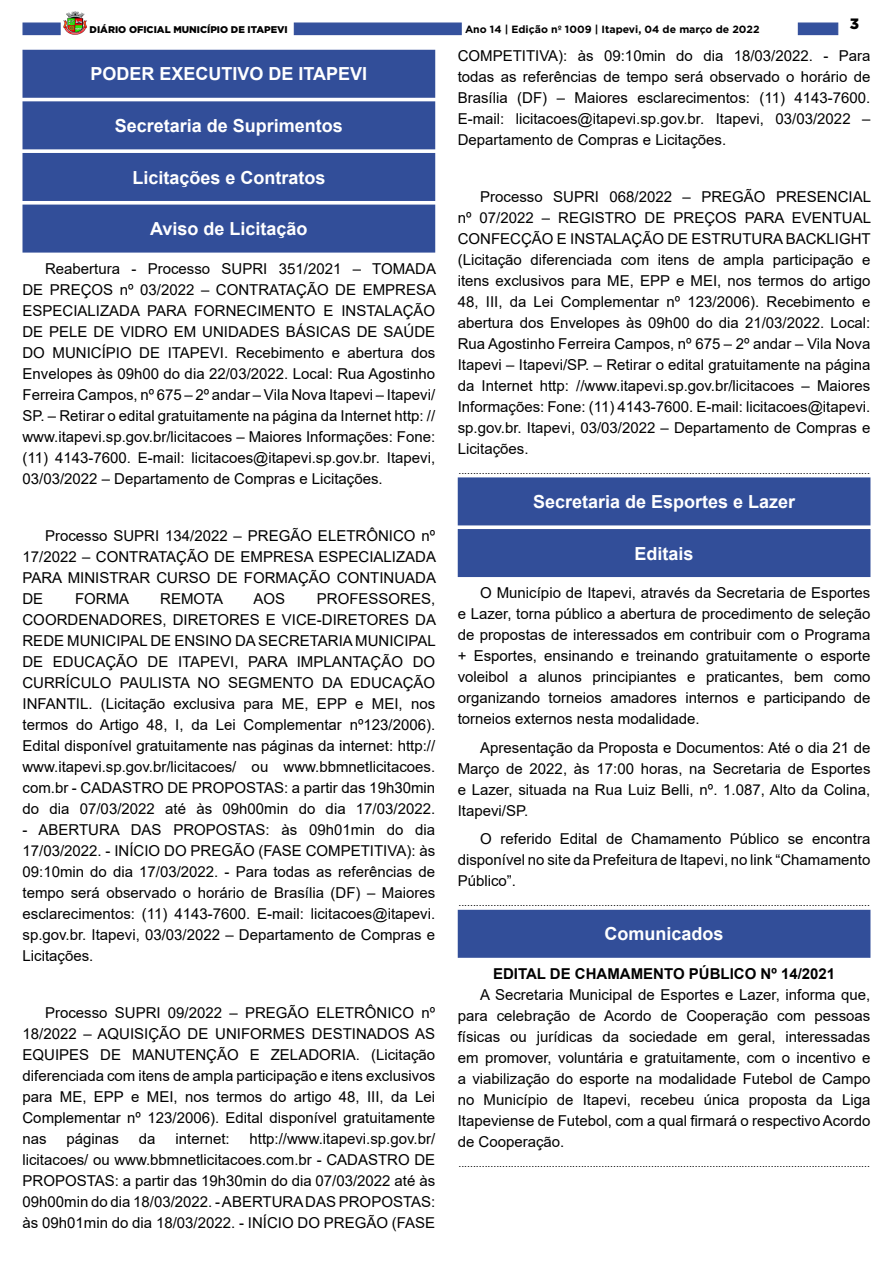
<style>
.page{position:relative;width:893px;height:1263px;background:#fff}
.page>*{position:absolute;margin:0;border:0;box-sizing:border-box;transform-origin:0 0}
.t1{font:700 18px "Arial";color:#fff}
._2_-_Corpo{font:15px/21px "Arial";color:#000;text-align:justify}
._1_-_Cabeçalho{font:700 15px "Arial";color:#000}
.t2{font:900 15px "Gotham";color:#000}
._4_-_Fim{font:10.5px "Arial";color:#000}
.t3{font:700 10.5px "Gotham";color:#000}
.t4{font:900 9.75px "Gotham";color:#000}
</style>
<div class="page">
<div style="left:22px;top:23px;width:39px;height:12px;background:#34519d;border:1px solid #334f9b"></div>
<div style="left:798px;top:23px;width:40px;height:12px;background:#34519d"></div>
<img style="left:63px;top:11px;width:24px;height:24px">
<div style="left:294px;top:23px;width:168px;height:12px;background:#34519d"></div>
<div style="left:23px;top:50px;width:412px;height:47px;background:#324e99"></div>
<div style="left:22px;top:50px;width:413px;height:48px;border:1px solid #324e99"></div>
<div style="left:23px;top:102px;width:412px;height:47px;background:#324e99"></div>
<div style="left:22px;top:101px;width:413px;height:48px;border:1px solid #324e99"></div>
<div style="left:23px;top:154px;width:412px;height:46px;background:#324e99"></div>
<div style="left:22px;top:153px;width:413px;height:48px;border:1px solid #324e99"></div>
<div style="left:23px;top:205px;width:412px;height:47px;background:#324e99"></div>
<div style="left:22px;top:205px;width:413px;height:48px;border:1px solid #324e99"></div>
<div style="left:458px;top:478px;width:412px;height:47px;background:#324e99"></div>
<div style="left:458px;top:477px;width:412px;height:48px;border:1px solid #324e99"></div>
<div style="left:458px;top:530px;width:412px;height:46px;background:#324e99"></div>
<div style="left:458px;top:529px;width:412px;height:48px;border:1px solid #324e99"></div>
<div style="left:458px;top:910px;width:412px;height:47px;background:#324e99"></div>
<div style="left:458px;top:910px;width:412px;height:48px;border:1px solid #324e99"></div>
<p class="t4" style="left:90px;top:23px;width:200px">DIÁRIO OFICIAL MUNICÍPIO DE ITAPEVI</p>
<p class="t3" style="left:465px;top:22px;width:296px">Ano 14 | Edição nº 1009 | Itapevi, 04 de março de 2022</p>
<p class="t2" style="left:850px;top:13px;width:11px">3</p>
<p class="t1" style="left:90px;top:61px;width:278px">PODER EXECUTIVO DE ITAPEVI</p>
<p class="t1" style="left:115px;top:113px;width:230px">Secretaria de Suprimentos</p>
<p class="t1" style="left:132px;top:164px;width:195px">Licitações e Contratos</p>
<p class="t1" style="left:150px;top:216px;width:159px">Aviso de Licitação</p>
<p class="_2_-_Corpo" style="left:22px;top:258px;width:415px;text-indent:22px">Reabertura - Processo SUPRI 351/2021 – TOMADA DE PREÇOS nº 03/2022 – CONTRATAÇÃO DE EMPRESA ESPECIALIZADA PARA FORNECIMENTO E INSTALAÇÃO DE PELE DE VIDRO EM UNIDADES BÁSICAS DE SAÚDE DO MUNICÍPIO DE ITAPEVI. Recebimento e abertura dos Envelopes às 09h00 do dia 22/03/2022. Local: Rua Agostinho Ferreira Campos, nº 675 – 2º andar – Vila Nova Itapevi – Itapevi/ SP. – Retirar o edital gratuitamente na página da Internet http: // www.itapevi.sp.gov.br/licitacoes – Maiores Informações: Fone: (11) 4143-7600. E-mail: licitacoes@itapevi.sp.gov.br. Itapevi, 03/03/2022 – Departamento de Compras e Licitações.</p>
<p class="_2_-_Corpo" style="left:22px;top:525px;width:415px;text-indent:22px">Processo SUPRI 134/2022 – PREGÃO ELETRÔNICO nº 17/2022 – CONTRATAÇÃO DE EMPRESA ESPECIALIZADA PARA MINISTRAR CURSO DE FORMAÇÃO CONTINUADA DE</p>
<p class="_2_-_Corpo" style="left:22px;top:588px;width:415px;text-indent:294px">PROFESSORES, COORDENADORES, DIRETORES E VICE-DIRETORES DA REDE MUNICIPAL DE ENSINO DA SECRETARIA MUNICIPAL DE EDUCAÇÃO DE ITAPEVI, PARA IMPLANTAÇÃO DO CURRÍCULO PAULISTA NO SEGMENTO DA EDUCAÇÃO INFANTIL. (Licitação exclusiva para ME, EPP e MEI, nos termos do Artigo 48, I, da Lei Complementar nº123/2006).<br>Edital disponível gratuitamente nas páginas da internet: http:// www.itapevi.sp.gov.br/licitacoes/ ou www.bbmnetlicitacoes. com.br - CADASTRO DE PROPOSTAS: a partir das 19h30min do dia 07/03/2022 até às 09h00min do dia 17/03/2022.</p>
<p class="_2_-_Corpo" style="left:22px;top:819px;width:414px">- ABERTURA DAS PROPOSTAS: às 09h01min do dia 17/03/2022. - INÍCIO DO PREGÃO (FASE COMPETITIVA): às 09:10min do dia 17/03/2022. - Para todas as referências de tempo será observado o horário de Brasília (DF) – Maiores esclarecimentos: (11) 4143-7600. E-mail: licitacoes@itapevi. sp.gov.br. Itapevi, 03/03/2022 – Departamento de Compras e Licitações.</p>
<p class="_2_-_Corpo" style="left:75px;top:588px;width:56px">FORMA</p>
<p class="_2_-_Corpo" style="left:160px;top:588px;width:65px">REMOTA</p>
<p class="_2_-_Corpo" style="left:253px;top:588px;width:33px">AOS</p>
<p class="_2_-_Corpo" style="left:22px;top:1002px;width:414px;text-indent:22px">Processo SUPRI 09/2022 – PREGÃO ELETRÔNICO nº 18/2022 – AQUISIÇÃO DE UNIFORMES DESTINADOS AS EQUIPES DE MANUTENÇÃO E ZELADORIA. (Licitação diferenciada com itens de ampla participação e itens exclusivos para ME, EPP e MEI, nos termos do artigo 48, III, da Lei Complementar nº 123/2006). Edital disponível gratuitamente nas</p>
<p class="_2_-_Corpo" style="left:22px;top:1128px;width:414px;text-indent:227px">http://www.itapevi.sp.gov.br/ licitacoes/ ou www.bbmnetlicitacoes.com.br - CADASTRO DE PROPOSTAS: a partir das 19h30min do dia 07/03/2022 até às 09h00min do dia 18/03/2022. - ABERTURA DAS PROPOSTAS: às 09h01min do dia 18/03/2022. - INÍCIO DO PREGÃO (FASE</p>
<p class="_2_-_Corpo" style="left:67px;top:1128px;width:54px">páginas</p>
<p class="_2_-_Corpo" style="left:139px;top:1128px;width:18px">da</p>
<p class="_2_-_Corpo" style="left:175px;top:1128px;width:56px">internet:</p>
<p class="_2_-_Corpo" style="left:458px;top:45px;width:414px">COMPETITIVA): às 09:10min do dia 18/03/2022. - Para todas as referências de tempo será observado o horário de Brasília (DF) – Maiores esclarecimentos: (11) 4143-7600.<br>E-mail: licitacoes@itapevi.sp.gov.br. Itapevi, 03/03/2022 – Departamento de Compras e Licitações.</p>
<p class="_2_-_Corpo" style="left:458px;top:186px;width:415px;text-indent:22px">Processo SUPRI 068/2022 – PREGÃO PRESENCIAL nº 07/2022 – REGISTRO DE PREÇOS PARA EVENTUAL CONFECÇÃO E INSTALAÇÃO DE ESTRUTURA BACKLIGHT (Licitação diferenciada com itens de ampla participação e itens exclusivos para ME, EPP e MEI, nos termos do artigo 48, III, da Lei Complementar nº 123/2006). Recebimento e abertura dos Envelopes às 09h00 do dia 21/03/2022. Local:<br>Rua Agostinho Ferreira Campos, nº 675 – 2º andar – Vila Nova Itapevi – Itapevi/SP. – Retirar o edital gratuitamente na página da Internet http: //www.itapevi.sp.gov.br/licitacoes – Maiores Informações: Fone: (11) 4143-7600. E-mail: licitacoes@itapevi. sp.gov.br. Itapevi, 03/03/2022 – Departamento de Compras e Licitações.</p>
<p class="_4_-_Fim" style="left:458px;top:463px;width:413px">.............................................................................................................................................</p>
<p class="t1" style="left:533px;top:489px;width:264px">Secretaria de Esportes e Lazer</p>
<p class="t1" style="left:635px;top:541px;width:61px">Editais</p>
<p class="_2_-_Corpo" style="left:458px;top:582px;width:414px;text-indent:22px">O Município de Itapevi, através da Secretaria de Esportes e Lazer, torna público a abertura de procedimento de seleção de propostas de interessados em contribuir com o Programa + Esportes, ensinando e treinando gratuitamente o esporte voleibol a alunos principiantes e praticantes, bem como organizando torneios amadores internos e participando de torneios externos nesta modalidade.</p>
<p class="_2_-_Corpo" style="left:458px;top:737px;width:414px;text-indent:22px">Apresentação da Proposta e Documentos: Até o dia 21 de Março de 2022, às 17:00 horas, na Secretaria de Esportes e Lazer, situada na Rua Luiz Belli, nº. 1.087, Alto da Colina, Itapevi/SP.</p>
<p class="_2_-_Corpo" style="left:458px;top:828px;width:414px;text-indent:22px">O referido Edital de Chamamento Público se encontra disponível no site da Prefeitura de Itapevi, no link “Chamamento Público”.</p>
<p class="_4_-_Fim" style="left:458px;top:895px;width:413px">.............................................................................................................................................</p>
<p class="t1" style="left:605px;top:921px;width:121px">Comunicados</p>
<p class="_1_-_Cabeçalho" style="left:493px;top:963px;width:344px">EDITAL DE CHAMAMENTO PÚBLICO Nº 14/2021</p>
<p class="_2_-_Corpo" style="left:458px;top:984px;width:414px;text-indent:22px">A Secretaria Municipal de Esportes e Lazer, informa que, para celebração de Acordo de Cooperação com pessoas físicas ou jurídicas da sociedade em geral, interessadas em promover, voluntária e gratuitamente, com o incentivo e a viabilização do esporte na modalidade Futebol de Campo no Município de Itapevi, recebeu única proposta da Liga Itapeviense de Futebol, com a qual firmará o respectivo Acordo de Cooperação.</p>
<p class="_4_-_Fim" style="left:458px;top:1156px;width:413px">.............................................................................................................................................</p>
</div>
